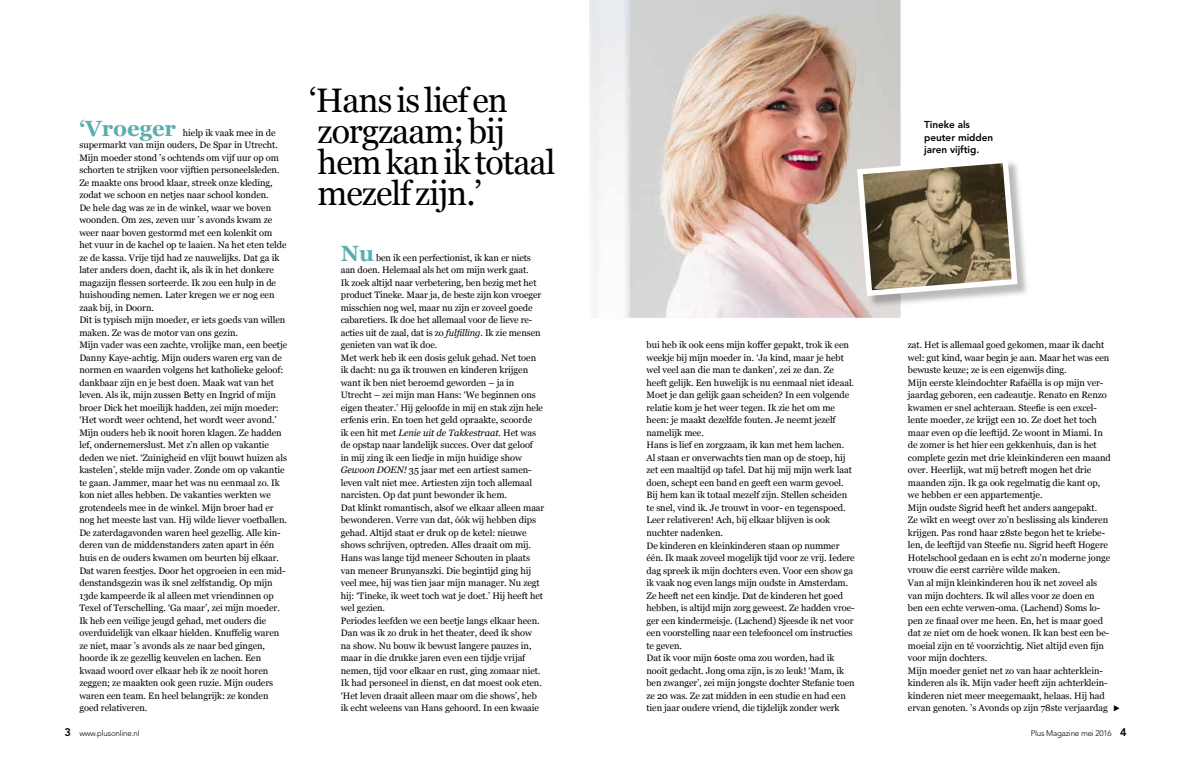
<style>
.page{position:relative;width:1191px;height:766px;background:#fff}
.page>*{position:absolute;margin:0;border:0;box-sizing:border-box;transform-origin:0 0}
.t1{font:34px/31px "Georgia";letter-spacing:-.03em;color:#000}
.t2{font:700 22px "Georgia";letter-spacing:-.005em;color:#5cadaf}
.t3{font:800 10px/12.5px "Avenir LT Std";letter-spacing:-.005em;color:#000}
.t4{font:9.3px/12.5px "Georgia";letter-spacing:-.005em;color:#000}
.t5{font:300 8px "Avenir LT Std";letter-spacing:-.025em;color:#000}
.s1{font-style:italic}
.s2{font-weight:800;font-size:11px}
</style>
<div class="page">
<img style="left:589px;top:0;width:311px;height:317px">
<div style="left:859px;top:159px;width:170px;height:149px;background:#000;opacity:.27"></div>
<svg style="left:854px;top:154px;width:166px;height:145px"></svg>
<h2 class="t2" style="left:79px;top:111px;width:98px">‘Vroeger</h2>
<p class="t4" style="left:79px;top:126px;width:209px;text-indent:103px">hielp ik vaak mee in de supermarkt van mijn ouders, De Spar in Utrecht.<br>Mijn moeder stond ’s ochtends om vijf uur op om schorten te strijken voor vijftien personeelsleden.<br>Ze maakte ons brood klaar, streek onze kleding, zodat we schoon en netjes naar school konden.<br>De hele dag was ze in de winkel, waar we boven woonden. Om zes, zeven uur ’s avonds kwam ze weer naar boven gestormd met een kolenkit om het vuur in de kachel op te laaien. Na het eten telde ze de kassa. Vrije tijd had ze nauwelijks. Dat ga ik later anders doen, dacht ik, als ik in het donkere magazijn flessen sorteerde. Ik zou een hulp in de huishouding nemen. Later kregen we er nog een zaak bij, in Doorn.<br>Dit is typisch mijn moeder, er iets goeds van willen maken. Ze was de motor van ons gezin.<br>Mijn vader was een zachte, vrolijke man, een beetje Danny Kaye-achtig. Mijn ouders waren erg van de normen en waarden volgens het katholieke geloof: dankbaar zijn en je best doen. Maak wat van het leven. Als ik, mijn zussen Betty en Ingrid of mijn broer Dick het moeilijk hadden, zei mijn moeder: ‘Het wordt weer ochtend, het wordt weer avond.’ Mijn ouders heb ik nooit horen klagen. Ze hadden lef, ondernemerslust. Met z’n allen op vakantie deden we niet. ‘Zuinigheid en vlijt bouwt huizen als kastelen’, stelde mijn vader. Zonde om op vakantie te gaan. Jammer, maar het was nu eenmaal zo. Ik kon niet alles hebben. De vakanties werkten we grotendeels mee in de winkel. Mijn broer had er nog het meeste last van. Hij wilde liever voetballen.<br>De zaterdagavonden waren heel gezellig. Alle kin&shy;deren van de middenstanders zaten apart in één huis en de ouders kwamen om beurten bij elkaar.<br>Dat waren feestjes. Door het opgroeien in een mid&shy;denstandsgezin was ik snel zelfstandig. Op mijn 13de kampeerde ik al alleen met vriendinnen op Texel of Terschelling. ‘Ga maar’, zei mijn moeder.<br>Ik heb een veilige jeugd gehad, met ouders die overduidelijk van elkaar hielden. Knuffelig waren ze niet, maar ’s avonds als ze naar bed gingen, hoorde ik ze gezellig keuvelen en lachen. Een kwaad woord over elkaar heb ik ze nooit horen zeggen; ze maakten ook geen ruzie. Mijn ouders waren een team. En heel belangrijk: ze konden goed relativeren.</p>
<h1 class="t1" style="left:309px;top:84px;width:248px">‘Hans is lief en zorgzaam; bij hem kan ik totaal mezelf zijn.’</h1>
<h2 class="t2" style="left:341px;top:236px;width:35px">Nu</h2>
<p class="t4" style="left:341px;top:251px;width:205px;text-indent:35px">ben ik een perfectionist, ik kan er niets aan doen. Helemaal als het om mijn werk gaat.<br>Ik zoek altijd naar verbetering, ben bezig met het product Tineke. Maar ja, de beste zijn kon vroeger misschien nog wel, maar nu zijn er zoveel goede cabaretiers. Ik doe het allemaal voor de lieve re&shy;acties uit de zaal, dat is zo <span class="s1">fulfilling</span>. Ik zie mensen genieten van wat ik doe.<br>Met werk heb ik een dosis geluk gehad. Net toen ik dacht: nu ga ik trouwen en kinderen krijgen want ik ben niet beroemd geworden – ja in Utrecht – zei mijn man Hans: ‘We beginnen ons eigen theater.’ Hij geloofde in mij en stak zijn hele erfenis erin. En toen het geld opraakte, scoorde<br>ik een hit met <span class="s1">Lenie uit de Takkestraat.</span> Het was de opstap naar landelijk succes. Over dat geloof<br>in mij zing ik een liedje in mijn huidige show <span class="s1">Gewoon DOEN!</span> 35 jaar met een artiest samen&shy;leven valt niet mee. Artiesten zijn toch allemaal narcisten. Op dat punt bewonder ik hem.<br>Dat klinkt romantisch, alsof we elkaar alleen maar bewonderen. Verre van dat, óók wij hebben dips gehad. Altijd staat er druk op de ketel: nieuwe shows schrijven, optreden. Alles draait om mij.<br>Hans was lange tijd meneer Schouten in plaats van meneer Brunyanszki. Die begintijd ging hij veel mee, hij was tien jaar mijn manager. Nu zegt hij: ‘Tineke, ik weet toch wat je doet.’ Hij heeft het wel gezien.<br>Periodes leefden we een beetje langs elkaar heen.<br>Dan was ik zo druk in het theater, deed ik show na show. Nu bouw ik bewust langere pauzes in, maar in die drukke jaren even een tijdje vrijaf nemen, tijd voor elkaar en rust, ging zomaar niet.<br>Ik had personeel in dienst, en dat moest ook eten. ‘Het leven draait alleen maar om die shows’, heb ik echt weleens van Hans gehoord. In een kwaaie</p>
<p class="t3" style="left:924px;top:118px;width:71px">Tineke als peuter midden jaren vijftig.</p>
<p class="t4" style="left:646px;top:338px;width:210px">bui heb ik ook eens mijn koffer gepakt, trok ik een weekje bij mijn moeder in. ‘Ja kind, maar je hebt wel veel aan die man te danken’, zei ze dan. Ze heeft gelijk. Een huwelijk is nu eenmaal niet ideaal.<br>Moet je dan gelijk gaan scheiden? In een volgende relatie kom je het weer tegen. Ik zie het om me heen: je maakt dezelfde fouten. Je neemt jezelf namelijk mee.<br>Hans is lief en zorgzaam, ik kan met hem lachen.<br>Al staan er onverwachts tien man op de stoep, hij zet een maaltijd op tafel. Dat hij mij mijn werk laat doen, schept een band en geeft een warm gevoel.<br>Bij hem kan ik totaal mezelf zijn. Stellen scheiden te snel, vind ik. Je trouwt in voor- en tegenspoed.<br>Leer relativeren! Ach, bij elkaar blijven is ook nuchter nadenken.<br>De kinderen en kleinkinderen staan op nummer één. Ik maak zoveel mogelijk tijd voor ze vrij. Iedere dag spreek ik mijn dochters even. Voor een show ga ik vaak nog even langs mijn oudste in Amsterdam.<br>Ze heeft net een kindje. Dat de kinderen het goed hebben, is altijd mijn zorg geweest. Ze hadden vroe&shy;ger een kindermeisje. (Lachend) Sjeesde ik net voor een voorstelling naar een telefooncel om instructies te geven.<br>Dat ik voor mijn 60ste oma zou worden, had ik nooit gedacht. Jong oma zijn, is zo leuk! ‘Mam, ik ben zwanger’, zei mijn jongste dochter Stefanie toen ze 20 was. Ze zat midden in een studie en had een tien jaar oudere vriend, die tijdelijk zonder werk</p>
<p class="t4" style="left:908px;top:338px;width:204px">zat. Het is allemaal goed gekomen, maar ik dacht wel: gut kind, waar begin je aan. Maar het was een bewuste keuze; ze is een eigenwijs ding.<br>Mijn eerste kleindochter Rafaëlla is op mijn ver&shy;jaardag geboren, een cadeautje. Renato en Renzo kwamen er snel achteraan. Steefie is een excel&shy;lente moeder, ze krijgt een 10. Ze doet het toch maar even op die leeftijd. Ze woont in Miami. In de zomer is het hier een gekkenhuis, dan is het complete gezin met drie kleinkinderen een maand over. Heerlijk, wat mij betreft mogen het drie maanden zijn. Ik ga ook regelmatig die kant op, we hebben er een appartementje.<br>Mijn oudste Sigrid heeft het anders aangepakt.<br>Ze wikt en weegt over zo’n beslissing als kinderen krijgen. Pas rond haar 28ste begon het te kriebe&shy;len, de leeftijd van Steefie nu. Sigrid heeft Hogere Hotelschool gedaan en is echt zo’n moderne jonge vrouw die eerst carrière wilde maken.<br>Van al mijn kleinkinderen hou ik net zoveel als van mijn dochters. Ik wil alles voor ze doen en ben een echte verwen-oma. (Lachend) Soms lo&shy;pen ze finaal over me heen. En, het is maar goed dat ze niet om de hoek wonen. Ik kan best een be&shy;moeial zijn en té voorzichtig. Niet altijd even fijn voor mijn dochters.<br>Mijn moeder geniet net zo van haar achterklein&shy;kinderen als ik. Mijn vader heeft zijn achterklein&shy;kinderen niet meer meegemaakt, helaas. Hij had ervan genoten. ’s Avonds op zijn 78ste verjaardag</p>
<p class="t5" style="left:64px;top:728px;width:77px"><span class="s2">3</span> www.plusonline.nl</p>
<p class="t5" style="left:1030px;top:728px;width:97px">Plus Magazine mei 2016 <span class="s2">4</span></p>
</div>
